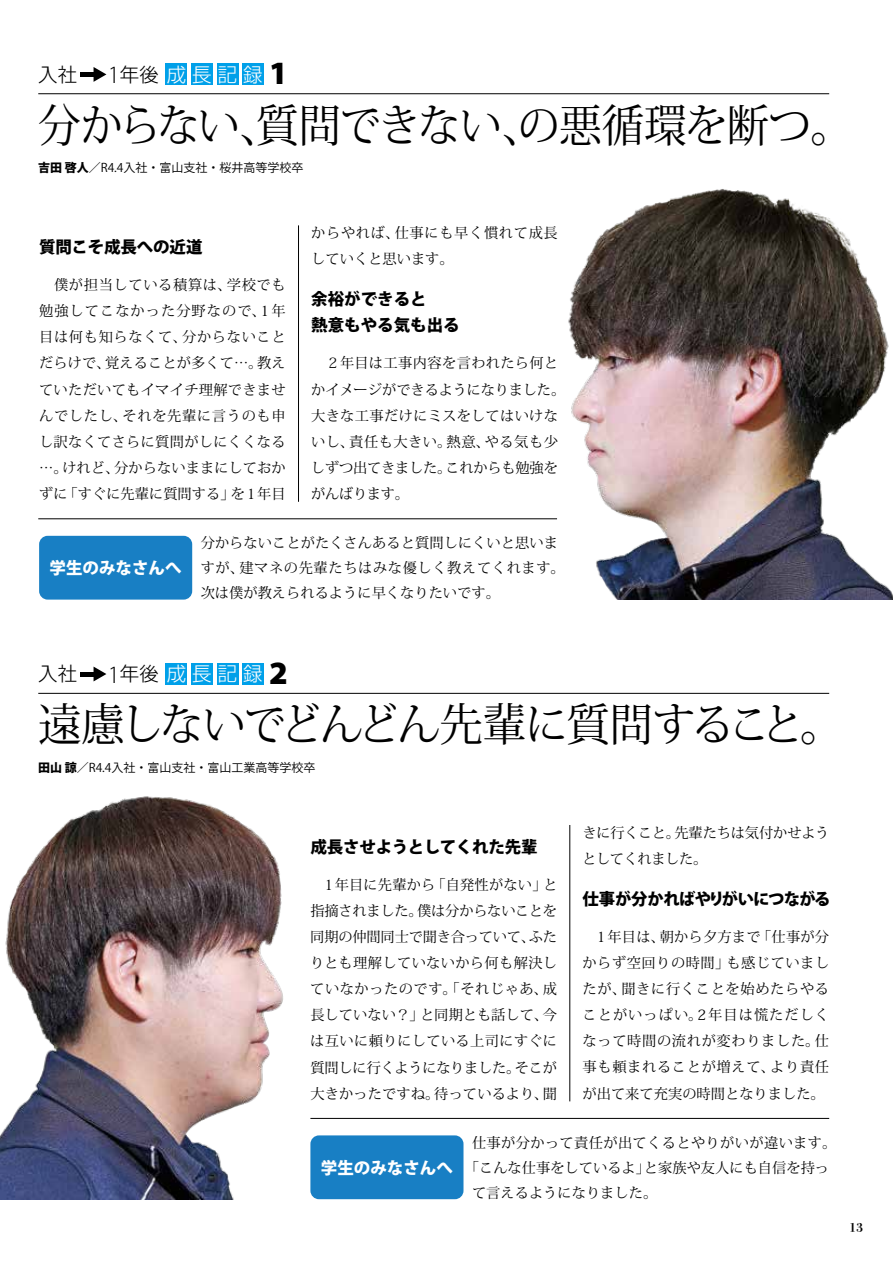
<style>
.page{position:relative;width:893px;height:1263px;background:#fff}
.page>*{position:absolute;margin:0;border:0;box-sizing:border-box;transform-origin:0 0}
.t1{font:45px "Koz Min Pr 6 N";letter-spacing:-.035em;color:#000;scale:.95 1}
.t2{font:45px "Koz Min Pr 6 N";letter-spacing:-.075em;color:#000}
.t3{font:900 32.7px "Myriad Pro";color:#000}
.t4{font:300 19.5px "Shin Go Pro";letter-spacing:.31em;color:#000}
.t5{font:800 16.5px/26.1px "Koz Go Pro";letter-spacing:-.01em;color:#000}
.t6{font:800 16.5px "Koz Go Pro";letter-spacing:-.045em;color:#000}
.t7{font:800 16.5px "Koz Go Pro";color:#fff}
.t8{font:14.25px/26.1px "Koz Min Pr 6 N";letter-spacing:.005em;color:#000;text-align:justify}
.t9{font:14.25px/26.1px "Koz Min Pr 6 N";letter-spacing:.045em;color:#000}
.t10{font:14.25px/26.1px "Koz Min Pr 6 N";letter-spacing:-.02em;color:#000}
.t11{font:14.25px "Koz Min Pr 6 N";letter-spacing:.025em;color:#000}
.t12{font:12px "Koz Go Pro";color:#000}
.t13{font:12px "Shuei Shogo M Std H";color:#000}
.s1{font-family:"Myriad Pro";font-size:24.9px}
.s2{color:#fff}
.s3{font-weight:800}
</style>
<div class="page">
<hr style="left:38px;top:93px;width:791px;height:1px;background:#000">
<hr style="left:38px;top:693px;width:791px;height:1px;background:#000">
<hr style="left:38px;top:518px;width:519px;height:1px;background:#000">
<hr style="left:310px;top:1118px;width:519px;height:1px;background:#000">
<div style="left:39px;top:536px;width:153px;height:64px;background:#187fc4;border-radius:9px"></div>
<div style="left:310px;top:1135px;width:153px;height:64px;background:#187fc4;border-radius:9px"></div>
<hr style="left:298px;top:225px;width:1px;height:277px;background:#000">
<hr style="left:570px;top:825px;width:1px;height:276px;background:#000">
<img style="left:568px;top:189px;width:325px;height:411px">
<img style="left:0;top:796px;width:283px;height:403px">
<div style="left:166px;top:64px;width:21px;height:21px;background:#00a0e9"></div>
<div style="left:166px;top:663px;width:21px;height:22px;background:#00a0e9"></div>
<div style="left:217px;top:64px;width:21px;height:21px;background:#00a0e9"></div>
<div style="left:217px;top:663px;width:21px;height:22px;background:#00a0e9"></div>
<div style="left:191px;top:64px;width:22px;height:21px;background:#00a0e9"></div>
<div style="left:191px;top:663px;width:22px;height:22px;background:#00a0e9"></div>
<div style="left:242px;top:64px;width:22px;height:21px;background:#00a0e9"></div>
<div style="left:242px;top:663px;width:22px;height:22px;background:#00a0e9"></div>
<svg style="left:94px;top:67px;width:12px;height:15px"></svg>
<div style="left:81px;top:72px;width:17px;height:5px;background:#000"></div>
<svg style="left:94px;top:667px;width:12px;height:14px"></svg>
<hr style="left:81px;top:672px;width:17px;height:4px;background:#000">
<h3 class="t4" style="left:38px;top:58px;width:226px">入社　 <span class="s1">1</span>年後<span class="s2">成長記録</span></h3>
<h2 class="t3" style="left:269px;top:51px;width:20px">1</h2>
<h1 class="t1" style="left:38px;top:100px;width:859px">分からない、質問できない、の悪循環を断つ。</h1>
<p class="t12" style="left:38px;top:160px;width:267px"><span class="s3">吉田 啓人</span>／R4.4入社・富山支社・桜井高等学校卒</p>
<p class="t5" style="left:39px;top:235px;width:165px">質問こそ成長への近道</p>
<p class="t8" style="left:39px;top:272px;width:248px">　僕が担当している積算は、学校でも勉強してこなかった分野なので、1年目は何も知らなくて、分からないことだらけで、覚えることが多くて…。教えていただいてもイマイチ理解できませんでしたし、それを先輩に言うのも申し訳なくてさらに質問がしにくくなる…。けれど、分からないままにしておかずに「すぐに先輩に質問する」を 1年目</p>
<p class="t9" style="left:311px;top:220px;width:248px">からやれば、仕事にも早く慣れて成長していくと思います。</p>
<p class="t5" style="left:311px;top:287px;width:150px">余裕ができると<br>熱意もやる気も出る</p>
<p class="t8" style="left:311px;top:350px;width:256px;text-align:left">　２年目は工事内容を言われたら何とかイメージができるようになりました。大きな工事だけにミスをしてはいけないし、責任も大きい。熱意、やる気も少しずつ出てきました。これからも勉強をがんばります。</p>
<p class="t7" style="left:50px;top:557px;width:134px">学生のみなさんへ</p>
<p class="t8" style="left:201px;top:531px;width:366px;line-height:24.9px;text-align:left">分からないことがたくさんあると質問しにくいと思いますが、建マネの先輩たちはみな優しく教えてくれます。次は僕が教えられるように早くなりたいです。</p>
<h3 class="t4" style="left:38px;top:658px;width:226px">入社　 <span class="s1">1</span>年後<span class="s2">成長記録</span></h3>
<h2 class="t3" style="left:269px;top:651px;width:20px">2</h2>
<h1 class="t2" style="left:38px;top:699px;width:807px">遠慮しないでどんどん先輩に質問すること。</h1>
<p class="t12" style="left:38px;top:759px;width:279px"><span class="s3">田山 諒</span>／R4.4入社・富山支社・富山工業高等学校卒</p>
<p class="t5" style="left:310px;top:834px;width:229px">成長させようとしてくれた先輩</p>
<p class="t8" style="left:310px;top:872px;width:249px">　1年目に先輩から「自発性がない」と指摘されました。僕は分からないことを同期の仲間同士で聞き合っていて、ふたりとも理解していないから何も解決していなかったのです。「それじゃあ、成長していない？」と同期とも話して、今は互いに頼りにしている上司にすぐに質問しに行くようになりました。そこが大きかったですね。待っているより、聞</p>
<p class="t10" style="left:582px;top:820px;width:249px">きに行くこと。先輩たちは気付かせようとしてくれました。</p>
<p class="t6" style="left:583px;top:888px;width:249px">仕事が分かればやりがいにつながる</p>
<p class="t8" style="left:583px;top:924px;width:248px">　1年目は、朝から夕方まで「仕事が分からず空回りの時間」も感じていましたが、聞きに行くことを始めたらやることがいっぱい。2年目は慌ただしくなって時間の流れが変わりました。仕事も頼まれることが増えて、より責任が出て来て充実の時間となりました。</p>
<p class="t7" style="left:321px;top:1157px;width:133px">学生のみなさんへ</p>
<p class="t11" style="left:472px;top:1135px;width:366px">仕事が分かって責任が出てくるとやりがいが違います。</p>
<p class="t8" style="left:465px;top:1155px;width:366px">「こんな仕事をしているよ」と家族や友人にも自信を持っ</p>
<p class="t8" style="left:472px;top:1180px;width:187px">て言えるようになりました。</p>
<p class="t13" style="left:849px;top:1219px;width:16px">13</p>
</div>
